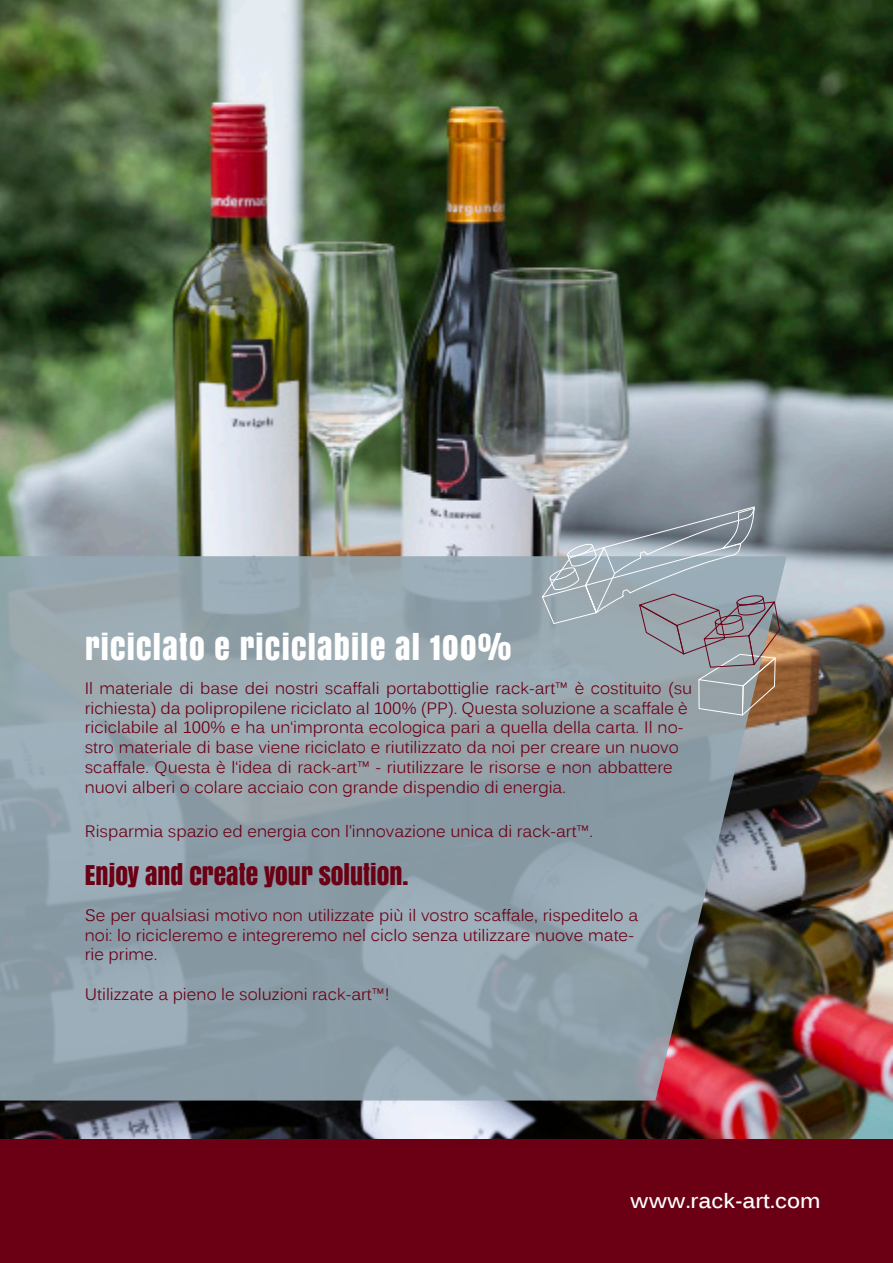
<style>
.page{position:relative;width:893px;height:1263px;background:#fff}
.page>*{position:absolute;margin:0;border:0;box-sizing:border-box;transform-origin:0 0}
.t1{font:31.5px "Anton";letter-spacing:.04em;color:#fff}
.t2{font:25.5px "Anton";color:#6b0015}
.t3{font:700 21px "Kalinga";color:#fff}
.t4{font:16.5px/19.8px "Kalinga";color:#6b0015}
</style>
<div class="page">
<img style="left:0;top:0;width:893px;height:1140px">
<svg style="left:0;top:556px;width:787px;height:544px;background:#8e9ba4"></svg>
<svg style="left:541px;top:507px;width:239px;height:210px;background:#969fa5"></svg>
<div style="left:0;top:1140px;width:893px;height:123px;background:#6b0015"></div>
<p class="t1" style="left:85px;top:623px;width:428px">RICICLATO E RICICLABILE AL 100%</p>
<p class="t4" style="left:85px;top:680px;width:609px">Il materiale di base dei nostri scaffali portabottiglie rack-art™ è costituito (su richiesta) da polipropilene riciclato al 100% (PP). Questa soluzione a scaffale è riciclabile al 100% e ha un‘impronta ecologica pari a quella della carta. Il no&shy;stro materiale di base viene riciclato e riutilizzato da noi per creare un nuovo scaffale. Questa è l‘idea di rack-art™ - riutilizzare le risorse e non abbattere nuovi alberi o colare acciaio con grande dispendio di energia.</p>
<p class="t4" style="left:85px;top:822px;width:510px">Risparmia spazio ed energia con l’innovazione unica di rack-art™.</p>
<p class="t2" style="left:85px;top:854px;width:325px">ENJOY AND CREATE YOUR SOLUTION.</p>
<p class="t4" style="left:85px;top:907px;width:555px">Se per qualsiasi motivo non utilizzate più il vostro scaffale, rispeditelo a noi: lo ricicleremo e integreremo nel ciclo senza utilizzare nuove mate&shy;rie prime.</p>
<p class="t4" style="left:85px;top:986px;width:306px">Utilizzate a pieno le soluzioni rack-art™!</p>
<p class="t3" style="left:630px;top:1187px;width:192px">www.rack-art.com</p>
</div>
